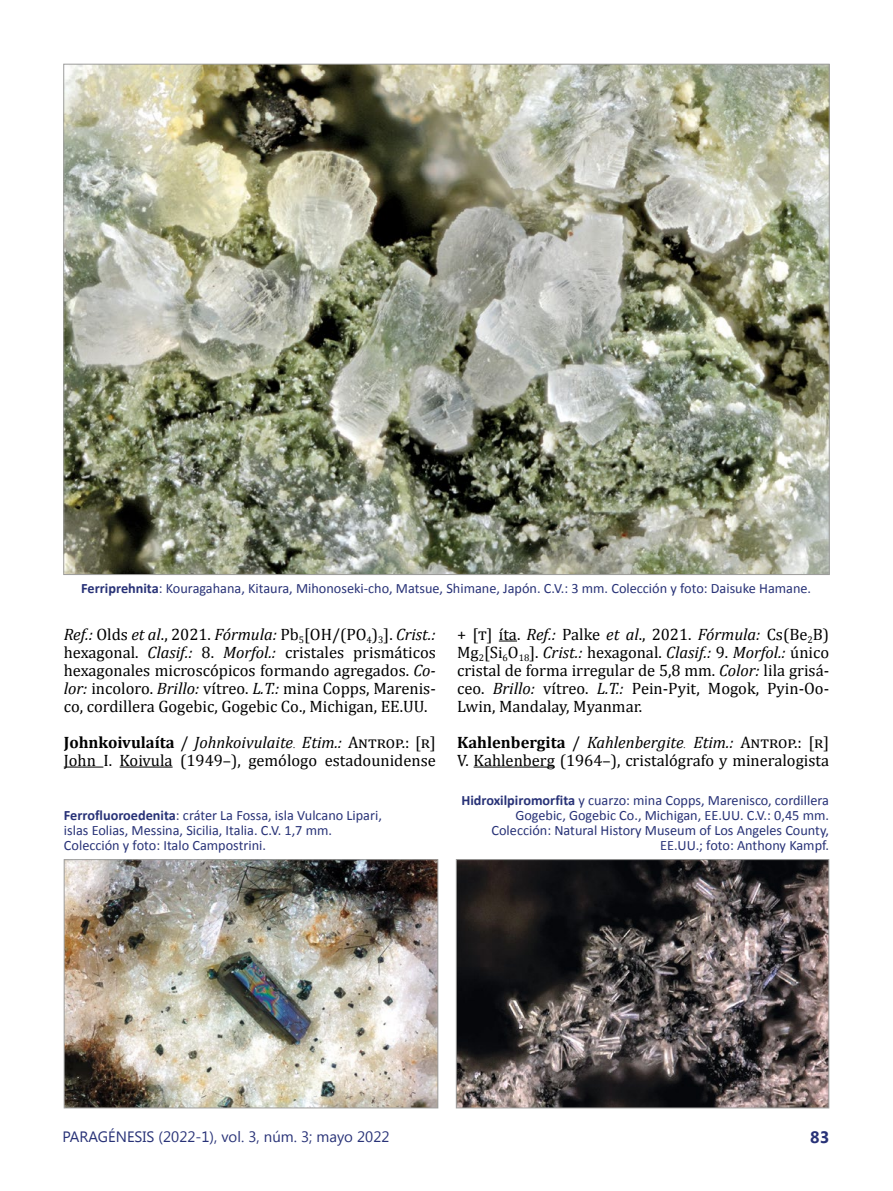
<style>
.page{position:relative;width:893px;height:1191px;background:#fff}
.page>*{position:absolute;margin:0;border:0;box-sizing:border-box;transform-origin:0 0}
.Párrafo_2_columnas{font:16.5px/18px "Cambria";color:#000;text-align:justify}
.t1{font:700 16.5px "Segoe UI";color:#283277}
.t2{font:15px "Segoe UI";color:#283277}
.pie_foto_artículo_ve{font:14.25px/15px "Calibri";color:#283277;text-align:right}
.s1{font-weight:700}
.s2{font-style:italic}
.s3{font-family:"Times New Roman";font-style:italic;font-size:12px}
</style>
<div class="page">
<hr style="left:64px;top:766px;width:39px;height:1px;background:#000">
<hr style="left:120px;top:766px;width:53px;height:1px;background:#000">
<svg style="left:499px;top:640px;width:18px;height:1px"></svg>
<hr style="left:474px;top:766px;width:81px;height:1px;background:#000">
<img style="left:65px;top:66px;width:763px;height:507px">
<img style="left:66px;top:861px;width:370px;height:245px">
<div style="left:64px;top:859px;width:374px;height:249px;border:1px solid #9d9d9c"></div>
<img style="left:458px;top:861px;width:369px;height:245px">
<div style="left:456px;top:859px;width:373px;height:249px;border:1px solid #9d9d9c"></div>
<p class="pie_foto_artículo_ve" style="left:81px;top:581px;width:731px"><span class="s1">Ferriprehnita</span>: Kouragahana, Kitaura, Mihonoseki-cho, Matsue, Shimane, Japón. C.V.: 3 mm. Colección y foto: Daisuke Hamane.</p>
<p class="Párrafo_2_columnas" style="left:64px;top:625px;width:374px"><span class="s2">Ref.:</span> Olds <span class="s2">et al</span>., 2021. <span class="s2">Fórmula:</span> Pb<sub>5</sub>[OH/(PO<sub>4</sub>)<sub>3</sub>]. <span class="s2">Crist.: </span>hexagonal. <span class="s2">Clasif.:</span> 8. <span class="s2">Morfol.:</span> cristales prismáticos hexagonales microscópicos formando agregados. <span class="s2">Co&shy;lor:</span> incoloro. <span class="s2">Brillo:</span> vítreo. <span class="s2">L.T.:</span> mina Copps, Marenis&shy;co, cordillera Gogebic, Gogebic Co., Michigan, EE.UU.</p>
<p class="Párrafo_2_columnas" style="left:64px;top:733px;width:374px"><span class="s1">Johnkoivulaíta</span> / <span class="s2">Johnkoivulaite</span><span class="s3">.</span> <span class="s2">Etim.:</span> Antrop.: [r]<br>John I. Koivula (1949–), gemólogo estadounidense</p>
<p class="pie_foto_artículo_ve" style="left:64px;top:807px;width:319px"><span class="s1">Ferrofluoroedenita</span>: cráter La Fossa, isla Vulcano Lipari,</p>
<p class="pie_foto_artículo_ve" style="left:64px;top:822px;width:270px">islas Eolias, Messina, Sicilia, Italia. C.V. 1,7 mm.</p>
<p class="pie_foto_artículo_ve" style="left:64px;top:837px;width:204px">Colección y foto: Italo Campostrini.</p>
<p class="Párrafo_2_columnas" style="left:457px;top:625px;width:374px">+ [t] íta. <span class="s2">Ref.:</span> Palke <span class="s2">et al</span>., 2021. <span class="s2">Fórmula:</span> Cs(Be<sub>2</sub>B)<br>Mg<sub>2</sub>[Si<sub>6</sub>O<sub>18</sub>]. <span class="s2">Crist.:</span> hexagonal. <span class="s2">Clasif.:</span> 9. <span class="s2">Morfol.:</span> único cristal de forma irregular de 5,8 mm. <span class="s2">Color:</span> lila grisá&shy;ceo. <span class="s2">Brillo:</span> vítreo. <span class="s2">L.T.:</span> Pein-Pyit, Mogok, Pyin-Oo-Lwin, Mandalay, Myanmar.</p>
<p class="Párrafo_2_columnas" style="left:457px;top:733px;width:374px"><span class="s1">Kahlenbergita</span> / <span class="s2">Kahlenbergite</span><span class="s3">.</span> <span class="s2">Etim.:</span> Antrop.: [r]<br>V. Kahlenberg (1964–), cristalógrafo y mineralogista</p>
<p class="pie_foto_artículo_ve" style="left:461px;top:793px;width:369px"><span class="s1">Hidroxilpiromorfita</span> y cuarzo: mina Copps, Marenisco, cordillera<br>Gogebic, Gogebic Co., Michigan, EE.UU. C.V.: 0,45 mm.</p>
<p class="pie_foto_artículo_ve" style="left:492px;top:823px;width:339px">Colección: Natural History Museum of Los Angeles County,<br>EE.UU.; foto: Anthony Kampf.</p>
<p class="t2" style="left:63px;top:1126px;width:328px">PARAGÉNESIS (2022-1), vol. 3, núm. 3; mayo 2022</p>
<p class="t1" style="left:810px;top:1125px;width:20px">83</p>
</div>
